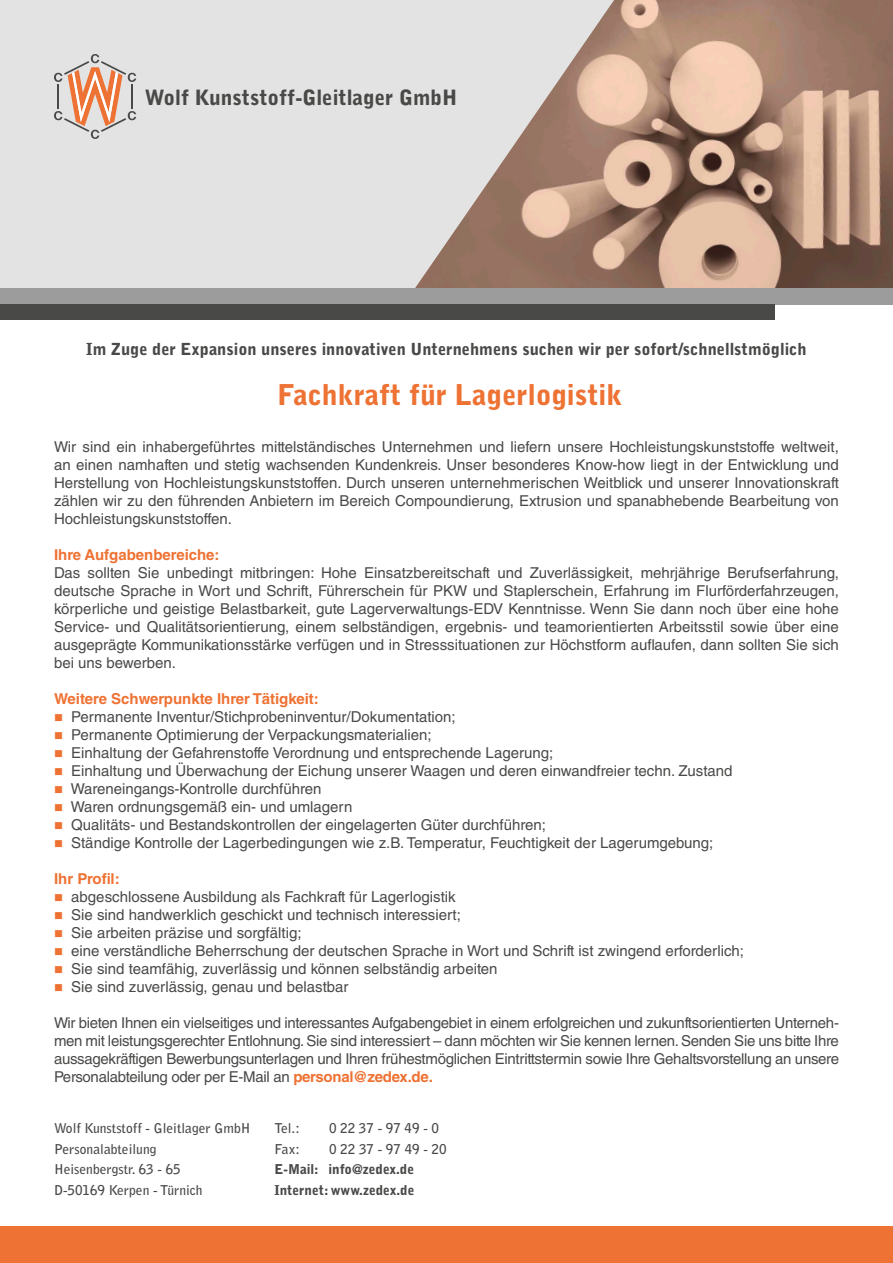
<style>
.page{position:relative;width:893px;height:1263px;background:#fff}
.page>*{position:absolute;margin:0;border:0;box-sizing:border-box;transform-origin:0 0}
.t1{font:900 28.5px "Bell Gothic Std";color:#ee7233}
.t2{font:900 21px "Bell Gothic Std";color:#494948}
.t3{font:900 16.5px "Bell Gothic Std";color:#494948}
.t4{font:15px/18px "Helvetica LT Std";color:#494948;text-align:justify}
.t5{font:700 15px "Helvetica LT Std";color:#ee7233}
.t6{font:700 13.5px/20.5px "Bell Gothic Std";color:#494948}
.t7{font:900 13.5px/20.5px "Bell Gothic Std";color:#494948}
.s1{color:#ee7233}
.s2{font-weight:700;color:#ee7233}
.s3{font-weight:700}
.s4{font-family:"Helvetica Neue";font-weight:700}
</style>
<div class="page">
<img style="left:614px;top:0;width:279px;height:288px">
<svg style="left:0;top:0;width:614px;height:288px;background:#d9d2cf"></svg>
<svg style="left:54px;top:54px;width:82px;height:85px;background:#dbc1b4"></svg>
<div style="left:0;top:288px;width:893px;height:16px;background:#9c9c9c"></div>
<div style="left:0;top:304px;width:775px;height:16px;background:#494948"></div>
<div style="left:0;top:1227px;width:893px;height:36px;background:#ee7233"></div>
<h2 class="t2" style="left:145px;top:85px;width:314px">Wolf Kunststoff-Gleitlager GmbH</h2>
<p class="t3" style="left:86px;top:339px;width:722px">Im Zuge der Expansion unseres innovativen Unternehmens suchen wir per sofort/schnellstmöglich</p>
<h1 class="t1" style="left:277px;top:379px;width:346px">Fachkraft für Lagerlogistik</h1>
<p class="t4" style="left:54px;top:438px;width:786px">Wir sind ein inhabergeführtes mittelständisches Unternehmen und liefern unsere Hochleistungskunststoffe weltweit, an einen namhaften und stetig wachsenden Kundenkreis. Unser besonderes Know-how liegt in der Entwicklung und Herstellung von Hochleistungskunststoffen. Durch unseren unternehmerischen Weitblick und unserer Innovationskraft zählen wir zu den führenden Anbietern im Bereich Compoundierung, Extrusion und spanabhebende Bearbeitung von Hochleistungskunststoffen.</p>
<p class="t5" style="left:54px;top:545px;width:167px">Ihre Aufgabenbereiche:</p>
<p class="t4" style="left:54px;top:564px;width:786px">Das sollten Sie unbedingt mitbringen: Hohe Einsatzbereitschaft und Zuverlässigkeit, mehrjährige Berufserfahrung, deutsche Sprache in Wort und Schrift, Führerschein für PKW und Staplerschein, Erfahrung im Flurförderfahrzeugen, körperliche und geistige Belastbarkeit, gute Lagerverwaltungs-EDV Kenntnisse. Wenn Sie dann noch über eine hohe Service- und Qualitätsorientierung, einem selbständigen, ergebnis- und teamorientierten Arbeitsstil sowie über eine ausgeprägte Kommunikationsstärke verfügen und in Stresssituationen zur Höchstform auflaufen, dann sollten Sie sich bei uns bewerben.</p>
<p class="t5" style="left:54px;top:689px;width:266px">Weitere Schwerpunkte Ihrer Tätigkeit:</p>
<p class="t4" style="left:54px;top:708px;width:403px"><span class="s1">■</span> Permanente Inventur/Stichprobeninventur/Dokumentation;</p>
<p class="t4" style="left:54px;top:726px;width:379px"><span class="s1">■</span> Permanente Optimierung der Verpackungsmaterialien;</p>
<p class="t4" style="left:54px;top:744px;width:501px"><span class="s1">■</span> Einhaltung der Gefahrenstoffe Verordnung und entsprechende Lagerung;</p>
<p class="t4" style="left:54px;top:762px;width:680px"><span class="s1">■</span> Einhaltung und Überwachung der Eichung unserer Waagen und deren einwandfreier techn. Zustand</p>
<p class="t4" style="left:54px;top:780px;width:269px"><span class="s1">■</span> Wareneingangs-Kontrolle durchführen</p>
<p class="t4" style="left:54px;top:798px;width:300px"><span class="s1">■</span> Waren ordnungsgemäß ein- und umlagern</p>
<p class="t4" style="left:54px;top:816px;width:493px"><span class="s1">■</span> Qualitäts- und Bestandskontrollen der eingelagerten Güter durchführen;</p>
<p class="t4" style="left:54px;top:834px;width:661px"><span class="s1">■</span> Ständige Kontrolle der Lagerbedingungen wie z.B. Temperatur, Feuchtigkeit der Lagerumgebung;</p>
<p class="t5" style="left:54px;top:869px;width:67px">Ihr Profil:</p>
<p class="t4" style="left:54px;top:888px;width:403px"><span class="s1">■</span> abgeschlossene Ausbildung als Fachkraft für Lagerlogistik</p>
<p class="t4" style="left:54px;top:906px;width:408px"><span class="s1">■</span> Sie sind handwerklich geschickt und technisch interessiert;</p>
<p class="t4" style="left:54px;top:924px;width:249px"><span class="s1">■</span> Sie arbeiten präzise und sorgfältig;</p>
<p class="t4" style="left:54px;top:942px;width:691px"><span class="s1">■</span> eine verständliche Beherrschung der deutschen Sprache in Wort und Schrift ist zwingend erforderlich;</p>
<p class="t4" style="left:54px;top:960px;width:445px"><span class="s1">■</span> Sie sind teamfähig, zuverlässig und können selbständig arbeiten</p>
<p class="t4" style="left:54px;top:978px;width:296px"><span class="s1">■</span> Sie sind zuverlässig, genau und belastbar</p>
<p class="t4" style="left:54px;top:1014px;width:786px">Wir bieten Ihnen ein vielseitiges und interessantes Aufgabengebiet in einem erfolgreichen und zukunftsorientierten Unterneh&shy;men mit leistungsgerechter Entlohnung. Sie sind interessiert – dann möchten wir Sie kennen lernen. Senden Sie uns bitte Ihre aussagekräftigen Bewerbungsunterlagen und Ihren frühestmöglichen Eintrittstermin sowie Ihre Gehaltsvorstellung an unsere Personalabteilung oder per E-Mail an <span class="s2">personal@zedex.de.</span></p>
<p class="t6" style="left:54px;top:1118px;width:198px">Wolf Kunststoff - Gleitlager GmbH<br>Personalabteilung<br>Heisenbergstr. 63 - 65<br>D-50169 Kerpen - Türnich</p>
<p class="t6" style="left:274px;top:1118px;width:27px">Tel.:</p>
<p class="t6" style="left:329px;top:1118px;width:112px">0 22 37 - 97 49 - 0</p>
<p class="t7" style="left:274px;top:1138px;width:174px;text-indent:55px"><span class="s3">0 22 37 - 97 49 - 20<br></span>E-Mail: info<span class="s4">@</span>zedex.de<br>Internet: www.zedex.de</p>
<p class="t6" style="left:274px;top:1138px;width:27px">Fax:</p>
</div>
